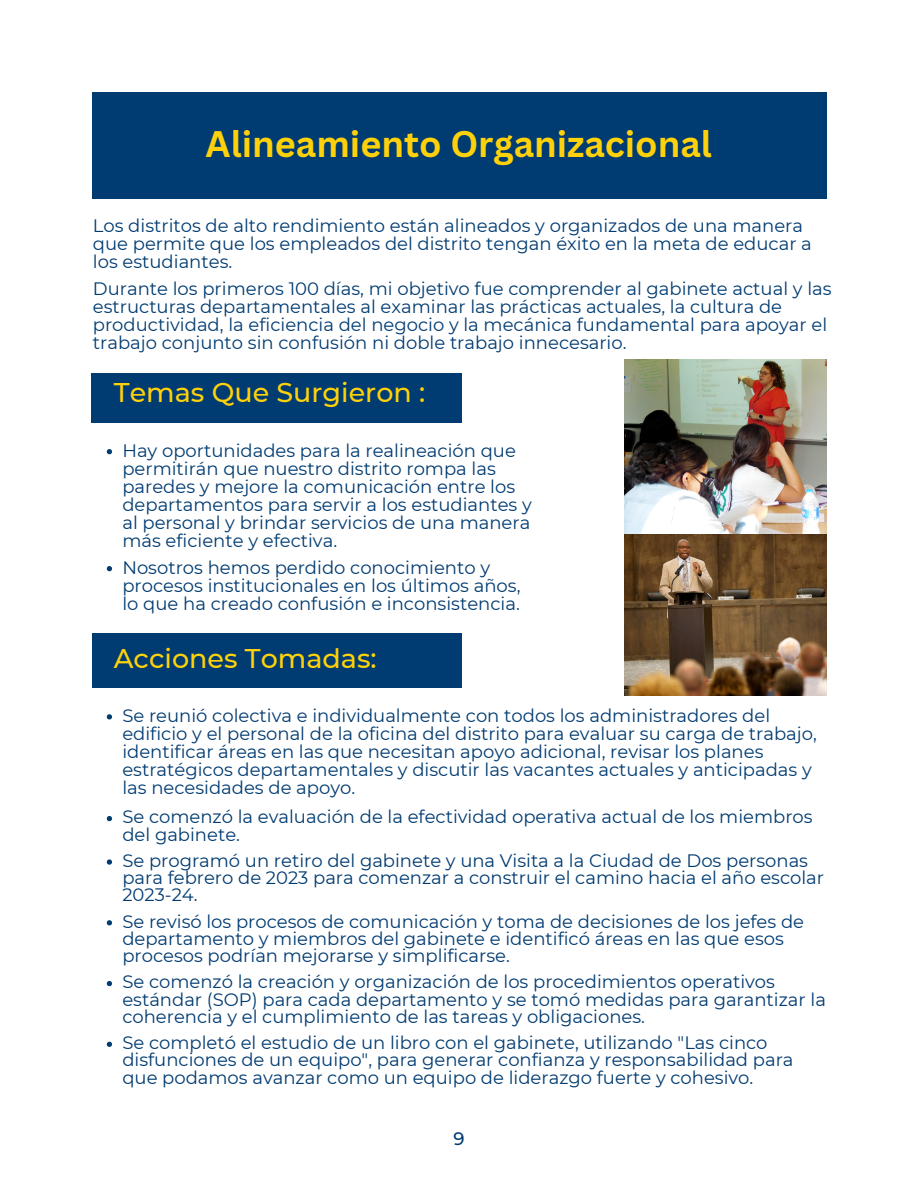
<style>
.page{position:relative;width:918px;height:1188px;background:#fff}
.page>*{position:absolute;margin:0;border:0;box-sizing:border-box;transform-origin:0 0}
.t1{font:700 36px "Canva Sans";color:#fed10a}
.t2{font:500 27px "Montserrat";color:#fed10a}
.t3{font:18px/18px "Montserrat";color:#003b71}
.t4{font:500 18px "Montserrat";color:#003b71}
</style>
<div class="page">
<div style="left:92px;top:92px;width:734px;height:106px;background:#003b71"></div>
<div style="left:92px;top:373px;width:369px;height:49px;background:#003b71"></div>
<img style="left:624px;top:360px;width:203px;height:335px">
<div style="left:93px;top:633px;width:368px;height:55px;background:#003b71"></div>
<svg style="left:107px;top:449px;width:5px;height:5px"></svg>
<svg style="left:107px;top:566px;width:5px;height:5px"></svg>
<svg style="left:107px;top:714px;width:5px;height:5px"></svg>
<svg style="left:107px;top:816px;width:5px;height:5px"></svg>
<svg style="left:107px;top:859px;width:5px;height:6px"></svg>
<svg style="left:107px;top:920px;width:5px;height:5px"></svg>
<svg style="left:107px;top:981px;width:5px;height:5px"></svg>
<svg style="left:107px;top:1042px;width:5px;height:5px"></svg>
<h1 class="t1" style="left:206px;top:119px;width:508px">Alineamiento Organizacional</h1>
<p class="t3" style="left:93px;top:217px;width:720px">Los distritos de alto rendimiento están alineados y organizados de una manera que permite que los empleados del distrito tengan éxito en la meta de educar a los estudiantes.</p>
<p class="t3" style="left:93px;top:280px;width:740px">Durante los primeros 100 días, mi objetivo fue comprender al gabinete actual y las estructuras departamentales al examinar las prácticas actuales, la cultura de productividad, la eficiencia del negocio y la mecánica fundamental para apoyar el trabajo conjunto sin confusión ni doble trabajo innecesario.</p>
<h2 class="t2" style="left:114px;top:376px;width:313px">Temas Que Surgieron :</h2>
<p class="t3" style="left:122px;top:441px;width:411px">Hay oportunidades para la realineación que permitirán que nuestro distrito rompa las paredes y mejore la comunicación entre los departamentos para servir a los estudiantes y al personal y brindar servicios de una manera más eficiente y efectiva.</p>
<p class="t3" style="left:122px;top:558px;width:400px">Nosotros hemos perdido conocimiento y procesos institucionales en los últimos años, lo que ha creado confusión e inconsistencia.</p>
<h2 class="t2" style="left:114px;top:642px;width:264px">Acciones Tomadas:</h2>
<p class="t3" style="left:122px;top:706px;width:696px">Se reunió colectiva e individualmente con todos los administradores del edificio y el personal de la oficina del distrito para evaluar su carga de trabajo, identificar áreas en las que necesitan apoyo adicional, revisar los planes estratégicos departamentales y discutir las vacantes actuales y anticipadas y las necesidades de apoyo.</p>
<p class="t3" style="left:122px;top:808px;width:692px;line-height:17.2px">Se comenzó la evaluación de la efectividad operativa actual de los miembros del gabinete.</p>
<p class="t3" style="left:122px;top:852px;width:703px;line-height:17.2px">Se programó un retiro del gabinete y una Visita a la Ciudad de Dos personas para febrero de 2023 para comenzar a construir el camino hacia el año escolar<br>2023-24.</p>
<p class="t3" style="left:122px;top:913px;width:683px;line-height:17.2px">Se revisó los procesos de comunicación y toma de decisiones de los jefes de departamento y miembros del gabinete e identificó áreas en las que esos procesos podrían mejorarse y simplificarse.</p>
<p class="t3" style="left:122px;top:973px;width:705px;line-height:17.2px">Se comenzó la creación y organización de los procedimientos operativos estándar (SOP) para cada departamento y se tomó medidas para garantizar la coherencia y el cumplimiento de las tareas y obligaciones.</p>
<p class="t3" style="left:122px;top:1034px;width:673px;line-height:17.2px">Se completó el estudio de un libro con el gabinete, utilizando "Las cinco disfunciones de un equipo", para generar confianza y responsabilidad para que podamos avanzar como un equipo de liderazgo fuerte y cohesivo.</p>
<p class="t4" style="left:453px;top:1127px;width:13px">9</p>
</div>
